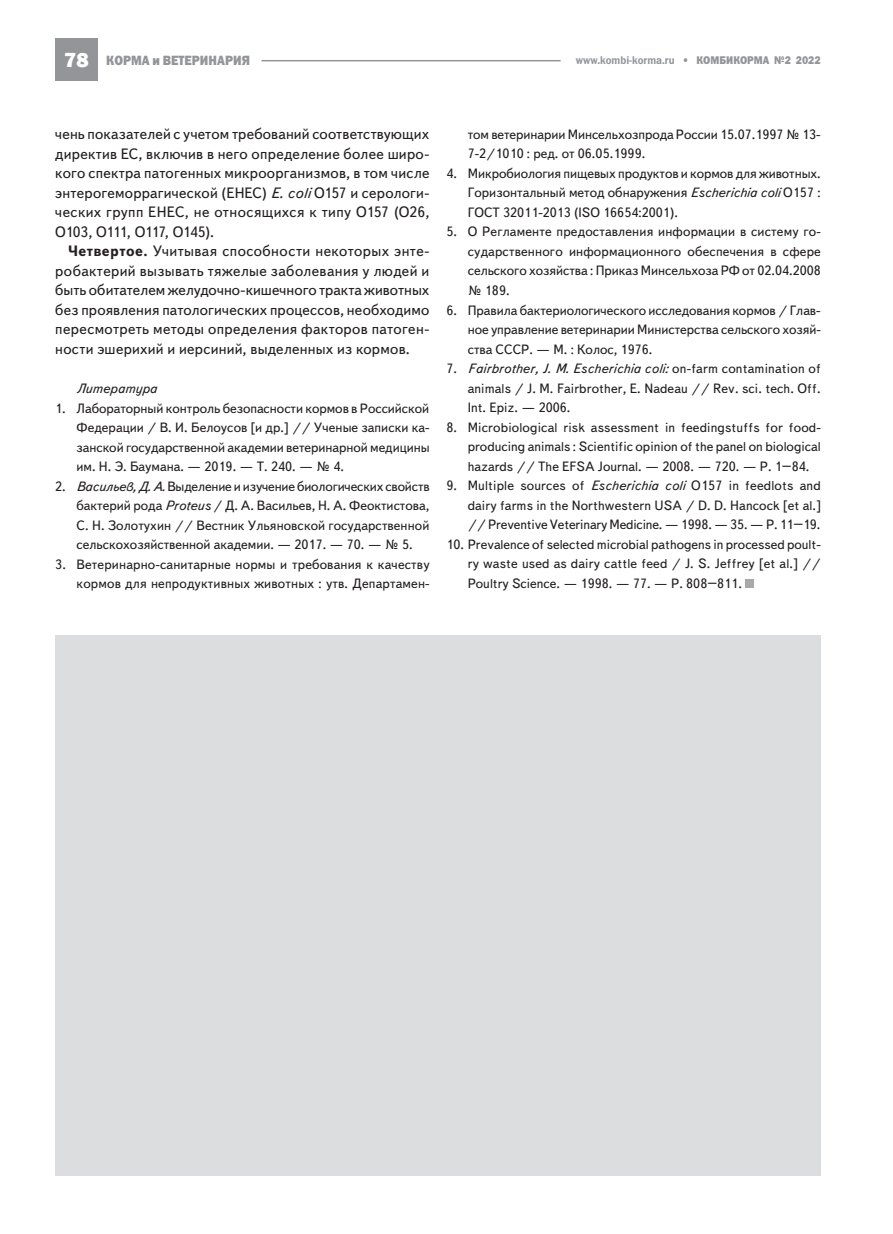
<style>
.page{position:relative;width:893px;height:1234px;background:#fff}
.page>*{position:absolute;margin:0;border:0;box-sizing:border-box;transform-origin:0 0}
.Osnovnoy_text-10-13{font:15px/19.5px "Text Book C";letter-spacing:.015em;color:#231f20;text-align:justify}
.Osnovnoy_text-10-13-2{font:13.5px "Text Book C";color:#231f20}
.Osnovnoy_text-10-13-3{font:italic 13.5px "Text Book C";letter-spacing:.01em;color:#231f20}
.t1{font:13.5px "Franklin Gothic Heavy C";color:#939598;scale:.9 1}
.t2{font:11.25px "Franklin Gothic Demi C";color:#939598;scale:.9 1}
.t3{font:11.25px "Franklin Gothic Heavy C";color:#939598;scale:.9 1}
.s1{font-family:"Franklin Gothic";font-weight:800;font-size:21px;color:#fff}
.s2{font-family:"Franklin Gothic Heavy C"}
.s3{font-style:italic}
.s4{font-weight:700}
.s5{font-style:normal}
</style>
<div class="page">
<div style="left:55px;top:39px;width:43px;height:42px;background:#939598"></div>
<hr style="left:261px;top:60px;width:300px;height:1px;background:#939598">
<div style="left:745px;top:578px;width:9px;height:9px;background:#a8a9ad"></div>
<div style="left:55px;top:634px;width:766px;height:540px;background:#dcdddf"></div>
<p class="t1" style="left:64px;top:53px;width:208px"><span class="s1">78</span> корма и ВЕТЕРИНАРИЯ</p>
<p class="t2" style="left:576px;top:54px;width:144px">www.kombi-korma.ru <span class="s2">• КОМ</span></p>
<p class="t3" style="left:719px;top:54px;width:25px">БИКОРМА</p>
<p class="t3" style="left:774px;top:54px;width:53px">№2 2022</p>
<p class="Osnovnoy_text-10-13" style="left:55px;top:125px;width:376px">чень показателей с учетом требований соответствующих директив ЕС, включив в него определение более широ&shy;кого спектра патогенных микроорганизмов, в том числе энтерогеморрагической (ЕНEC) <span class="s3">E. coli</span> O157 и серологи&shy;ческих групп ЕНEC, не относящихся к типу O157 (O26, O103, O111, O117, O145).</p>
<p class="Osnovnoy_text-10-13" style="left:55px;top:242px;width:376px;text-indent:13px"><span class="s4">Четвертое.</span> Учитывая способности некоторых энте&shy;робактерий вызывать тяжелые заболевания у людей и быть обитателем желудочно-кишечного тракта животных без проявления патологических процессов, необходимо пересмотреть методы определения факторов патоген&shy;ности эшерихий и иерсиний, выделенных из кормов.</p>
<p class="Osnovnoy_text-10-13-3" style="left:77px;top:381px;width:82px">Литература</p>
<p class="Osnovnoy_text-10-13-2" style="left:55px;top:400px;width:376px">1. Лабораторный контроль безопасности кормов в Российской</p>
<p class="Osnovnoy_text-10-13-2" style="left:77px;top:420px;width:355px">Федерации / В. И. Белоусов [и др.] // Ученые записки ка-</p>
<p class="Osnovnoy_text-10-13-2" style="left:77px;top:439px;width:355px">занской государственной академии ветеринарной медицины</p>
<p class="Osnovnoy_text-10-13-2" style="left:77px;top:459px;width:269px">им. Н. Э. Баумана. — 2019. — Т. 240. — № 4.</p>
<p class="Osnovnoy_text-10-13-2" style="left:55px;top:478px;width:376px">2. <span class="s3">Васильев, Д. А.</span> Выделение и изучение биологических свойств</p>
<p class="Osnovnoy_text-10-13-2" style="left:77px;top:498px;width:354px">бактерий рода <span class="s3">Proteus</span> / Д. А. Васильев, Н. А. Феоктистова,</p>
<p class="Osnovnoy_text-10-13-2" style="left:77px;top:517px;width:354px">С. Н. Золотухин // Вестник Ульяновской государственной</p>
<p class="Osnovnoy_text-10-13-2" style="left:77px;top:537px;width:338px">сельскохозяйственной академии. — 2017. — 70. — № 5.</p>
<p class="Osnovnoy_text-10-13-2" style="left:55px;top:556px;width:376px">3. Ветеринарно-санитарные нормы и требования к качеству</p>
<p class="Osnovnoy_text-10-13-2" style="left:77px;top:576px;width:355px">кормов для непродуктивных животных : утв. Департамен-</p>
<p class="Osnovnoy_text-10-13-2" style="left:468px;top:127px;width:354px">том ветеринарии Минсельхозпрода России 15.07.1997 № 13-</p>
<p class="Osnovnoy_text-10-13-2" style="left:468px;top:146px;width:179px">7-2/1010 : ред. от 06.05.1999.</p>
<p class="Osnovnoy_text-10-13-2" style="left:446px;top:166px;width:376px">4. Микробиология пищевых продуктов и кормов для животных.</p>
<p class="Osnovnoy_text-10-13-2" style="left:468px;top:185px;width:354px">Горизонтальный метод обнаружения <span class="s3">Escherichia coli</span> O157 :</p>
<p class="Osnovnoy_text-10-13-2" style="left:468px;top:205px;width:212px">ГОСТ 32011-2013 (ISO 16654:2001).</p>
<p class="Osnovnoy_text-10-13-2" style="left:446px;top:224px;width:376px">5. О Регламенте предоставления информации в систему го-</p>
<p class="Osnovnoy_text-10-13-2" style="left:468px;top:244px;width:355px">сударственного информационного обеспечения в сфере</p>
<p class="Osnovnoy_text-10-13-2" style="left:468px;top:263px;width:355px">сельского хозяйства : Приказ Минсельхоза РФ от 02.04.2008</p>
<p class="Osnovnoy_text-10-13-2" style="left:468px;top:283px;width:44px">№ 189.</p>
<p class="Osnovnoy_text-10-13-2" style="left:446px;top:302px;width:376px">6. Правила бактериологического исследования кормов / Глав-</p>
<p class="Osnovnoy_text-10-13-2" style="left:468px;top:322px;width:354px">ное управление ветеринарии Министерства сельского хозяй-</p>
<p class="Osnovnoy_text-10-13-2" style="left:468px;top:341px;width:186px">ства СССР. — М. : Колос, 1976.</p>
<p class="Osnovnoy_text-10-13-3" style="left:446px;top:361px;width:376px"><span class="s5">7.</span> Fairbrother, J. M. Escherichia coli: <span class="s5">on-farm contamination of</span></p>
<p class="Osnovnoy_text-10-13-2" style="left:468px;top:380px;width:354px">animals / J. M. Fairbrother, E. Nadeau // Rev. sci. tech. Off.</p>
<p class="Osnovnoy_text-10-13-2" style="left:468px;top:400px;width:104px">Int. Epiz. — 2006.</p>
<p class="Osnovnoy_text-10-13-2" style="left:446px;top:419px;width:376px">8. Microbiological risk assessment in feedingstuffs for food-</p>
<p class="Osnovnoy_text-10-13-2" style="left:468px;top:439px;width:354px">producing animals : Scientific opinion of the panel on biological</p>
<p class="Osnovnoy_text-10-13-2" style="left:468px;top:458px;width:343px">hazards // The EFSA Journal. — 2008. — 720. — P. 1–84.</p>
<p class="Osnovnoy_text-10-13-2" style="left:446px;top:478px;width:376px">9. Multiple sources of <span class="s3">Escherichia coli</span> O157 in feedlots and</p>
<p class="Osnovnoy_text-10-13-2" style="left:468px;top:497px;width:355px">dairy farms in the Northwestern USA / D. D. Hancock [et al.]</p>
<p class="Osnovnoy_text-10-13-2" style="left:468px;top:517px;width:354px">// Preventive Veterinary Medicine. — 1998. — 35. — P. 11–19.</p>
<p class="Osnovnoy_text-10-13-2" style="left:446px;top:536px;width:376px">10. Prevalence of selected microbial pathogens in processed poult-</p>
<p class="Osnovnoy_text-10-13-2" style="left:468px;top:556px;width:355px">ry waste used as dairy cattle feed / J. S. Jeffrey [et al.] //</p>
<p class="Osnovnoy_text-10-13-2" style="left:468px;top:575px;width:276px">Poultry Science. — 1998. — 77. — P. 808–811.</p>
</div>
